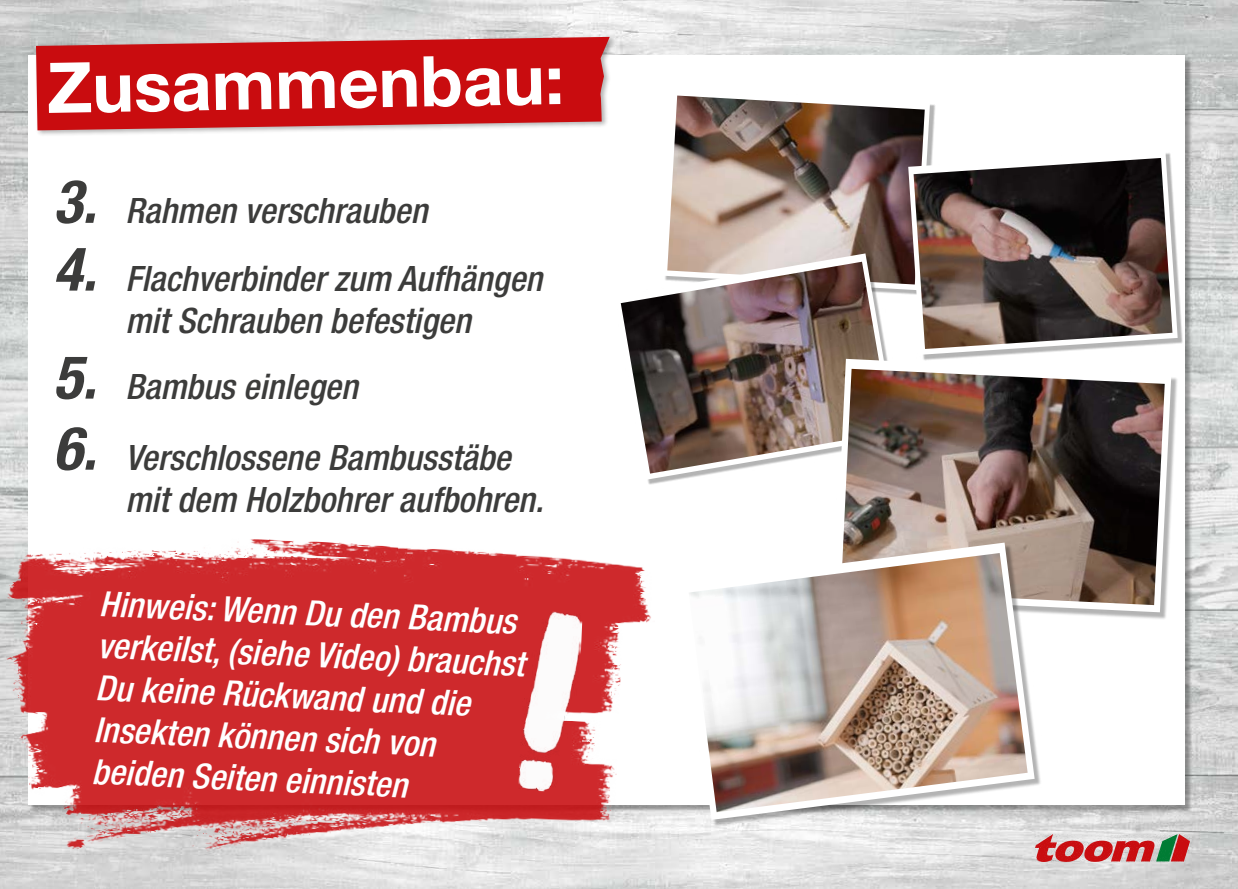
<style>
.page{position:relative;width:1238px;height:889px;background:#fff}
.page>*{position:absolute;margin:0;border:0;box-sizing:border-box;transform-origin:0 0}
.t1{font:700 70px "Helvetica Neue LT Pro";color:#fff}
.t2{font:italic 500 condensed 35px/42px "Helvetica Neue LT Pro";color:#3c3c3b;text-align:center}
.t3{font:italic 500 condensed 35px/42.1px "Helvetica Neue LT Pro";color:#fff}
.s1{font-weight:700;font-size:60px}
</style>
<div class="page">
<img style="left:0;top:0;width:1238px;height:889px">
<img style="left:1035px;top:834px;width:154px;height:28px">
<div style="left:29px;top:56px;width:1156px;height:749px;background:#fff"></div>
<div style="left:34px;top:35px;width:582px;height:102px;background:#000;opacity:.3"></div>
<svg style="left:36px;top:37px;width:574px;height:93px;background:#ca2123"></svg>
<img style="left:668px;top:96px;width:256px;height:189px">
<div style="left:910px;top:152px;width:273px;height:208px;background:#000;opacity:.3"></div>
<svg style="left:908px;top:150px;width:269px;height:205px"></svg>
<img style="left:913px;top:158px;width:259px;height:191px">
<div style="left:617px;top:255px;width:285px;height:229px;background:#000;opacity:.3"></div>
<svg style="left:617px;top:253px;width:280px;height:227px"></svg>
<img style="left:621px;top:262px;width:270px;height:212px">
<div style="left:837px;top:361px;width:342px;height:258px;background:#000;opacity:.3"></div>
<svg style="left:834px;top:359px;width:337px;height:253px"></svg>
<img style="left:841px;top:369px;width:323px;height:236px">
<div style="left:684px;top:545px;width:358px;height:282px;background:#000;opacity:.3"></div>
<svg style="left:681px;top:543px;width:353px;height:277px"></svg>
<img style="left:688px;top:553px;width:339px;height:259px">
<img style="left:0;top:528px;width:658px;height:346px">
<img style="left:518px;top:611px;width:64px;height:182px">
<h1 class="t1" style="left:46px;top:45px;width:519px;rotate:-1deg">Zusammenbau:</h1>
<p class="t2" style="left:53px;top:190px;width:376px"><span class="s1">3.</span> Rahmen verschrauben</p>
<p class="t2" style="left:53px;top:258px;width:490px"><span class="s1">4.</span> Flachverbinder zum Aufhängen mit Schrauben befestigen</p>
<p class="t2" style="left:53px;top:366px;width:306px"><span class="s1">5.</span> Bambus einlegen</p>
<p class="t2" style="left:125px;top:437px;width:420px;text-align:left;text-indent:-72px"><span class="s1">6.</span> Verschlossene Bambusstäbe mit dem Holzbohrer aufbohren.</p>
<p class="t3" style="left:101px;top:581px;width:429px;rotate:3deg">Hinweis: Wenn Du den Bambus verkeilst, (siehe Video) brauchst<br>Du keine Rückwand und die<br>Insekten können sich von beiden Seiten einnisten</p>
</div>
